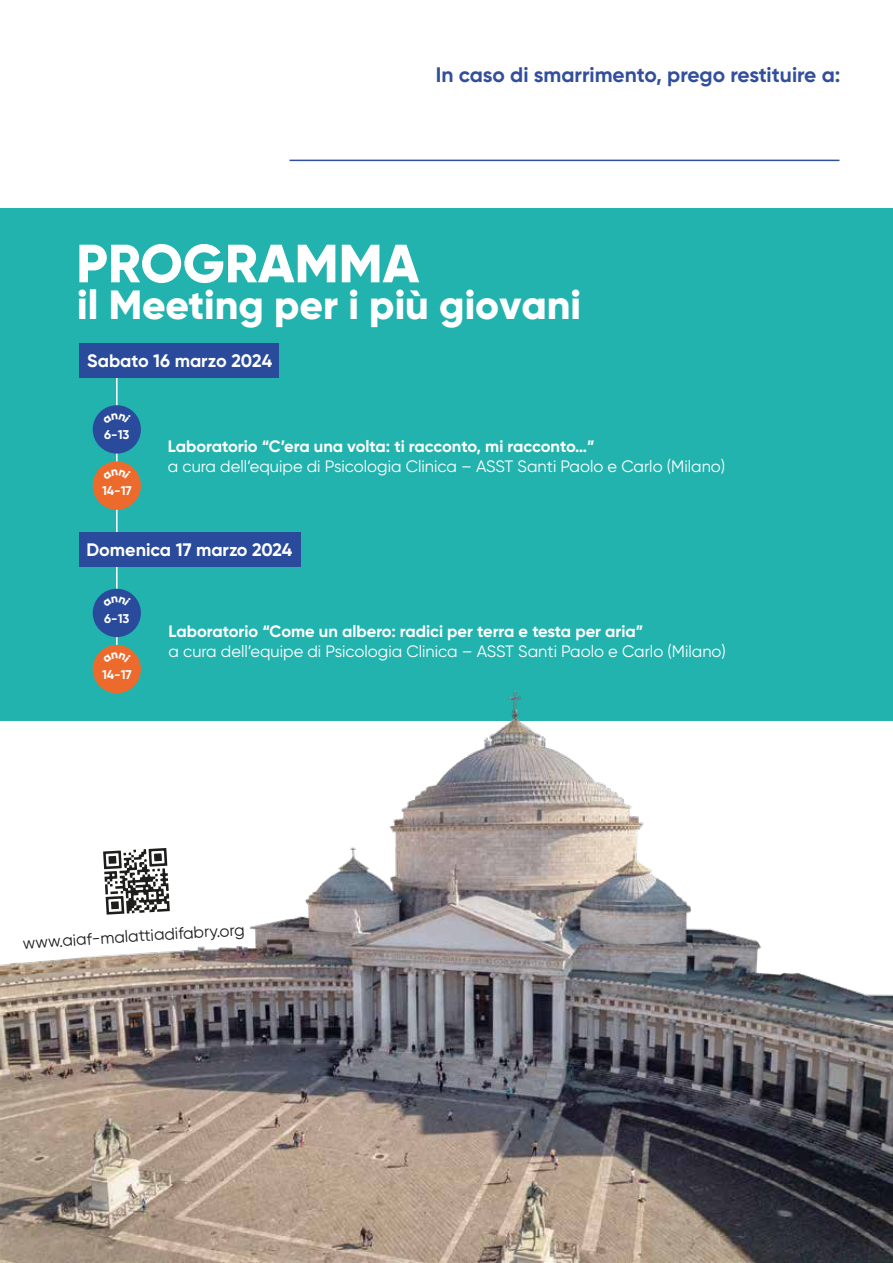
<style>
.page{position:relative;width:893px;height:1263px;background:#fff}
.page>*{position:absolute;margin:0;border:0;box-sizing:border-box;transform-origin:0 0}
.t1{font:800 53.7px "Gilroy";color:#fff}
.t2{font:800 40.8px "Gilroy";color:#fff}
.t3{font:700 21px "Gilroy";color:#314f9c}
.t4{font:700 18px "Gilroy";color:#fff}
.t5{font:16.5px "Gilroy";color:#fff}
.t6{font:700 16.5px "Gilroy";color:#fff}
.t7{font:16.5px "Gilroy";color:#1d1d1b}
.t8{font:700 12.75px "Gilroy";color:#fff}
</style>
<div class="page">
<div style="left:0;top:209px;width:893px;height:512px;background:#22b3ae"></div>
<img style="left:0;top:613px;width:893px;height:649px">
<hr style="left:290px;top:160px;width:549px;height:1px;background:#314f9c">
<svg style="left:103px;top:848px;width:67px;height:67px"></svg>
<hr style="left:116px;top:378px;width:2px;height:304px;background:#fff">
<div style="left:79px;top:343px;width:200px;height:35px;background:#2a4b9b"></div>
<div style="left:79px;top:532px;width:222px;height:34px;background:#2a4b9b"></div>
<div style="left:93px;top:405px;width:48px;height:49px;background:#2a4b9b;border-radius:50%"></div>
<div style="left:93px;top:461px;width:48px;height:49px;background:#ed6a2d;border-radius:50%"></div>
<div style="left:93px;top:589px;width:48px;height:48px;background:#2a4b9b;border-radius:50%"></div>
<div style="left:93px;top:645px;width:48px;height:48px;background:#ed6a2d;border-radius:50%"></div>
<p class="t3" style="left:436px;top:61px;width:406px">In caso di smarrimento, prego restituire a:</p>
<h1 class="t1" style="left:76px;top:230px;width:345px">PROGRAMMA</h1>
<h2 class="t2" style="left:77px;top:279px;width:505px">il Meeting per i più giovani</h2>
<p class="t4" style="left:87px;top:350px;width:187px">Sabato 16 marzo 2024</p>
<p class="t8" style="left:104px;top:427px;width:27px">6-13</p>
<p class="t8" style="left:102px;top:483px;width:31px">14-17</p>
<p class="t6" style="left:168px;top:436px;width:428px">Laboratorio “C’era una volta: ti racconto, mi racconto…”</p>
<p class="t5" style="left:168px;top:456px;width:559px">a cura dell’equipe di Psicologia Clinica – ASST Santi Paolo e Carlo (Milano)</p>
<p class="t4" style="left:86px;top:538px;width:207px">Domenica 17 marzo 2024</p>
<p class="t8" style="left:104px;top:610px;width:27px">6-13</p>
<p class="t8" style="left:102px;top:666px;width:31px">14-17</p>
<p class="t6" style="left:169px;top:621px;width:476px">Laboratorio “Come un albero: radici per terra e testa per aria”</p>
<p class="t5" style="left:169px;top:641px;width:559px">a cura dell’equipe di Psicologia Clinica – ASST Santi Paolo e Carlo (Milano)</p>
<p class="t7" style="left:22px;top:933px;width:133px;rotate:-4deg">www.aiaf-malatti</p>
<p class="t7" style="left:154px;top:924px;width:92px;rotate:-3deg">adifabry.org</p>
</div>
